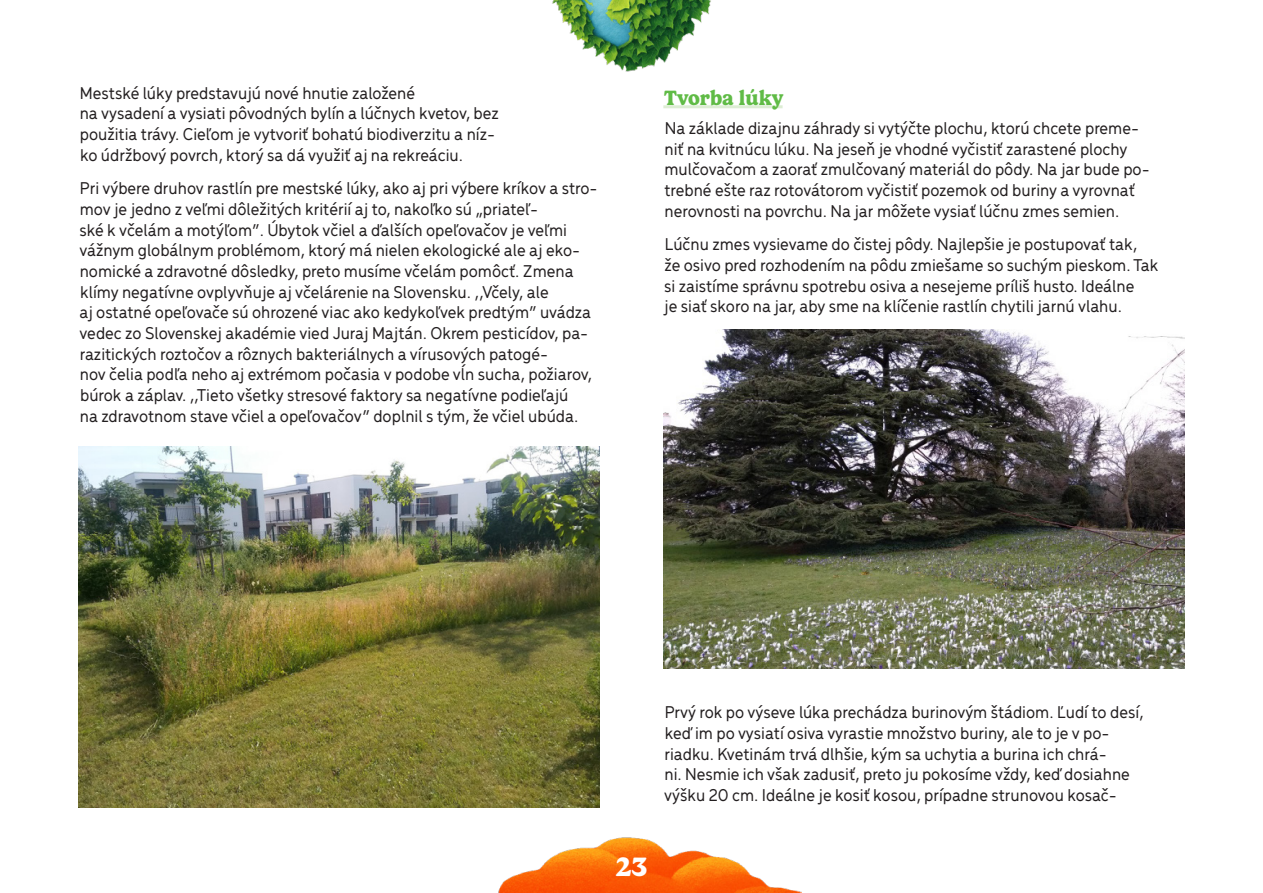
<style>
.page{position:relative;width:1263px;height:893px;background:#fff}
.page>*{position:absolute;margin:0;border:0;box-sizing:border-box;transform-origin:0 0}
.t1{font:700 27px "Gelica";color:#fff}
.t2{font:700 21px "Gelica";color:#60bb46}
.t3{font:500 18px/20.7px "Menca";color:#231f20}
</style>
<div class="page">
<img style="left:498px;top:837px;width:303px;height:56px">
<img style="left:552px;top:0;width:159px;height:72px">
<hr style="left:663px;top:105px;width:119px;height:3px;background:#ddedd4">
<img style="left:663px;top:330px;width:521px;height:339px">
<img style="left:79px;top:446px;width:521px;height:362px">
<p class="t3" style="left:80px;top:81px;width:421px">Mestské lúky predstavujú nové hnutie založené<br>na vysadení a vysiati pôvodných bylín a lúčnych kvetov, bez použitia trávy. Cieľom je vytvoriť bohatú biodiverzitu a níz&shy;ko údržbový povrch, ktorý sa dá využiť aj na rekreáciu.</p>
<p class="t3" style="left:79px;top:177px;width:520px">Pri výbere druhov rastlín pre mestské lúky, ako aj pri výbere kríkov a stro&shy;mov je jedno z veľmi dôležitých kritérií aj to, nakoľko sú „priateľ-<br>ské k včelám a motýľom“. Úbytok včiel a ďalších opeľovačov je veľmi vážnym globálnym problémom, ktorý má nielen ekologické ale aj eko&shy;nomické a zdravotné dôsledky, preto musíme včelám pomôcť. Zmena klímy negatívne ovplyvňuje aj včelárenie na Slovensku. ,,Včely, ale<br>aj ostatné opeľovače sú ohrozené viac ako kedykoľvek predtým“ uvádza vedec zo Slovenskej akadémie vied Juraj Majtán. Okrem pesticídov, pa&shy;razitických roztočov a rôznych bakteriálnych a vírusových patogé-<br>nov čelia podľa neho aj extrémom počasia v podobe vĺn sucha, požiarov, búrok a záplav. ,,Tieto všetky stresové faktory sa negatívne podieľajú<br>na zdravotnom stave včiel a opeľovačov“ doplnil s tým, že včiel ubúda.</p>
<p class="t2" style="left:664px;top:85px;width:121px">Tvorba lúky</p>
<p class="t3" style="left:664px;top:117px;width:487px">Na základe dizajnu záhrady si vytýčte plochu, ktorú chcete preme&shy;niť na kvitnúcu lúku. Na jeseň je vhodné vyčistiť zarastené plochy mulčovačom a zaorať zmulčovaný materiál do pôdy. Na jar bude po&shy;trebné ešte raz rotovátorom vyčistiť pozemok od buriny a vyrovnať nerovnosti na povrchu. Na jar môžete vysiať lúčnu zmes semien.</p>
<p class="t3" style="left:664px;top:233px;width:496px">Lúčnu zmes vysievame do čistej pôdy. Najlepšie je postupovať tak,<br>že osivo pred rozhodením na pôdu zmiešame so suchým pieskom. Tak si zaistíme správnu spotrebu osiva a nesejeme príliš husto. Ideálne<br>je siať skoro na jar, aby sme na klíčenie rastlín chytili jarnú vlahu.</p>
<p class="t3" style="left:664px;top:701px;width:481px">Prvý rok po výseve lúka prechádza burinovým štádiom. Ľudí to desí, keď im po vysiatí osiva vyrastie množstvo buriny, ale to je v po&shy;riadku. Kvetinám trvá dlhšie, kým sa uchytia a burina ich chrá-<br>ni. Nesmie ich však zadusiť, preto ju pokosíme vždy, keď dosiahne výšku 20 cm. Ideálne je kosiť kosou, prípadne strunovou kosač-</p>
<h1 class="t1" style="left:616px;top:851px;width:33px">23</h1>
</div>
